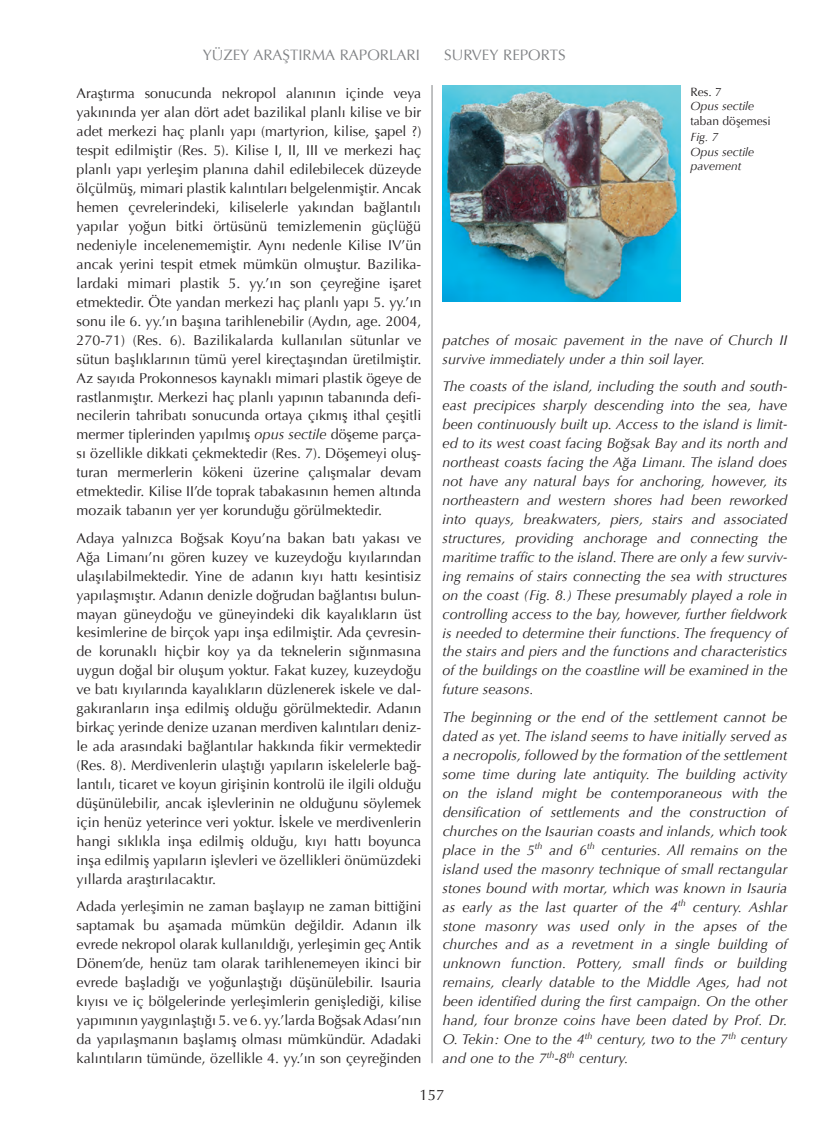
<style>
.page{position:relative;width:830px;height:1127px;background:#fff}
.page>*{position:absolute;margin:0;border:0;box-sizing:border-box;transform-origin:0 0}
.t1{font:15px "Optima";color:#808285}
.t2{font:15px "Optima";color:#231f20}
.Metin_Türkce{font:14.25px/18.9px "Optima";color:#231f20;text-align:justify}
.Metin_Ingilizce{font:italic 14.25px/18.9px "Optima";color:#231f20;text-align:justify}
.Resimaltı_Türkce{font:12px/14.4px "Optima";color:#231f20}
.Resimaltı_Ingilizce{font:italic 12px/14.4px "Optima";color:#231f20}
.s1{font-style:italic}
</style>
<div class="page">
<img style="left:442px;top:85px;width:238px;height:217px">
<hr style="left:431px;top:85px;width:1px;height:978px;background:#808285">
<p class="t1" style="left:202px;top:46px;width:218px">YÜZEY ARAŞTIRMA RAPORLARI</p>
<p class="t1" style="left:444px;top:46px;width:123px">SURVEY REPORTS</p>
<p class="Metin_Türkce" style="left:77px;top:84px;width:346px">Araştırma sonucunda nekropol alanının içinde veya yakınında yer alan dört adet bazilikal planlı kilise ve bir adet merkezi haç planlı yapı (martyrion, kilise, şapel ?) tespit edilmiştir (Res. 5). Kilise I, II, III ve merkezi haç planlı yapı yerleşim planına dahil edilebilecek düzeyde ölçülmüş, mimari plastik kalıntıları belgelenmiştir. Ancak hemen çevrelerindeki, kiliselerle yakından bağlantılı yapılar yoğun bitki örtüsünü temizlemenin güçlüğü nedeniyle incelenememiştir. Aynı nedenle Kilise IV’ün ancak yerini tespit etmek mümkün olmuştur. Bazilika&shy;lardaki mimari plastik 5. yy.’ın son çeyreğine işaret etmektedir. Öte yandan merkezi haç planlı yapı 5. yy.’ın sonu ile 6. yy.’ın başına tarihlenebilir (Aydın, age. 2004, 270-71) (Res. 6). Bazilikalarda kullanılan sütunlar ve sütun başlıklarının tümü yerel kireçtaşından üretilmiştir.<br>Az sayıda Prokonnesos kaynaklı mimari plastik ögeye de rastlanmıştır. Merkezi haç planlı yapının tabanında defi&shy;necilerin tahribatı sonucunda ortaya çıkmış ithal çeşitli mermer tiplerinden yapılmış <span class="s1">opus sectile</span> döşeme parça&shy;sı özellikle dikkati çekmektedir (Res. 7). Döşemeyi oluş&shy;turan mermerlerin kökeni üzerine çalışmalar devam etmektedir. Kilise II’de toprak tabakasının hemen altında mozaik tabanın yer yer korunduğu görülmektedir.</p>
<p class="Metin_Türkce" style="left:77px;top:529px;width:346px">Adaya yalnızca Boğsak Koyu’na bakan batı yakası ve Ağa Limanı’nı gören kuzey ve kuzeydoğu kıyılarından ulaşılabilmektedir. Yine de adanın kıyı hattı kesintisiz yapılaşmıştır. Adanın denizle doğrudan bağlantısı bulun&shy;mayan güneydoğu ve güneyindeki dik kayalıkların üst kesimlerine de birçok yapı inşa edilmiştir. Ada çevresin&shy;de korunaklı hiçbir koy ya da teknelerin sığınmasına uygun doğal bir oluşum yoktur. Fakat kuzey, kuzeydoğu ve batı kıyılarında kayalıkların düzlenerek iskele ve dal&shy;gakıranların inşa edilmiş olduğu görülmektedir. Adanın birkaç yerinde denize uzanan merdiven kalıntıları deniz&shy;le ada arasındaki bağlantılar hakkında fikir vermektedir (Res. 8). Merdivenlerin ulaştığı yapıların iskelelerle bağ&shy;lantılı, ticaret ve koyun girişinin kontrolü ile ilgili olduğu düşünülebilir, ancak işlevlerinin ne olduğunu söylemek için henüz yeterince veri yoktur. İskele ve merdivenlerin hangi sıklıkla inşa edilmiş olduğu, kıyı hattı boyunca inşa edilmiş yapıların işlevleri ve özellikleri önümüzdeki yıllarda araştırılacaktır.</p>
<p class="Metin_Türkce" style="left:77px;top:897px;width:346px">Adada yerleşimin ne zaman başlayıp ne zaman bittiğini saptamak bu aşamada mümkün değildir. Adanın ilk evrede nekropol olarak kullanıldığı, yerleşimin geç Antik Dönem’de, henüz tam olarak tarihlenemeyen ikinci bir evrede başladığı ve yoğunlaştığı düşünülebilir. Isauria kıyısı ve iç bölgelerinde yerleşimlerin genişlediği, kilise yapımının yaygınlaştığı 5. ve 6. yy.’larda Boğsak Adası’nın da yapılaşmanın başlamış olması mümkündür. Adadaki kalıntıların tümünde, özellikle 4. yy.’ın son çeyreğinden</p>
<p class="Resimaltı_Türkce" style="left:690px;top:85px;width:82px">Res. 7<br><span class="s1">Opus sectile </span>taban döşemesi</p>
<p class="Resimaltı_Ingilizce" style="left:690px;top:130px;width:65px">Fig. 7<br>Opus sectile pavement</p>
<p class="Metin_Ingilizce" style="left:442px;top:330px;width:346px">patches of mosaic pavement in the nave of Church II survive immediately under a thin soil layer.</p>
<p class="Metin_Ingilizce" style="left:442px;top:377px;width:346px">The coasts of the island, including the south and south&shy;east precipices sharply descending into the sea, have been continuously built up. Access to the island is limit&shy;ed to its west coast facing Boğsak Bay and its north and northeast coasts facing the Ağa Limanı. The island does not have any natural bays for anchoring, however, its northeastern and western shores had been reworked into quays, breakwaters, piers, stairs and associated structures, providing anchorage and connecting the maritime traffic to the island. There are only a few surviv&shy;ing remains of stairs connecting the sea with structures on the coast (Fig. 8.) These presumably played a role in controlling access to the bay, however, further fieldwork is needed to determine their functions. The frequency of the stairs and piers and the functions and characteristics of the buildings on the coastline will be examined in the future seasons.</p>
<p class="Metin_Ingilizce" style="left:442px;top:708px;width:346px">The beginning or the end of the settlement cannot be dated as yet. The island seems to have initially served as a necropolis, followed by the formation of the settlement some time during late antiquity. The building activity on the island might be contemporaneous with the densification of settlements and the construction of churches on the Isaurian coasts and inlands, which took place in the 5<sup>th</sup> and 6<sup>th</sup> centuries. All remains on the island used the masonry technique of small rectangular stones bound with mortar, which was known in Isauria as early as the last quarter of the 4<sup>th</sup> century. Ashlar stone masonry was used only in the apses of the churches and as a revetment in a single building of unknown function. Pottery, small finds or building remains, clearly datable to the Middle Ages, had not been identified during the first campaign. On the other hand, four bronze coins have been dated by Prof. Dr.<br>O. Tekin: One to the 4<sup>th</sup> century, two to the 7<sup>th</sup> century and one to the 7<sup>th</sup>-8<sup>th</sup> century.</p>
<p class="t2" style="left:419px;top:1086px;width:27px">157</p>
</div>
